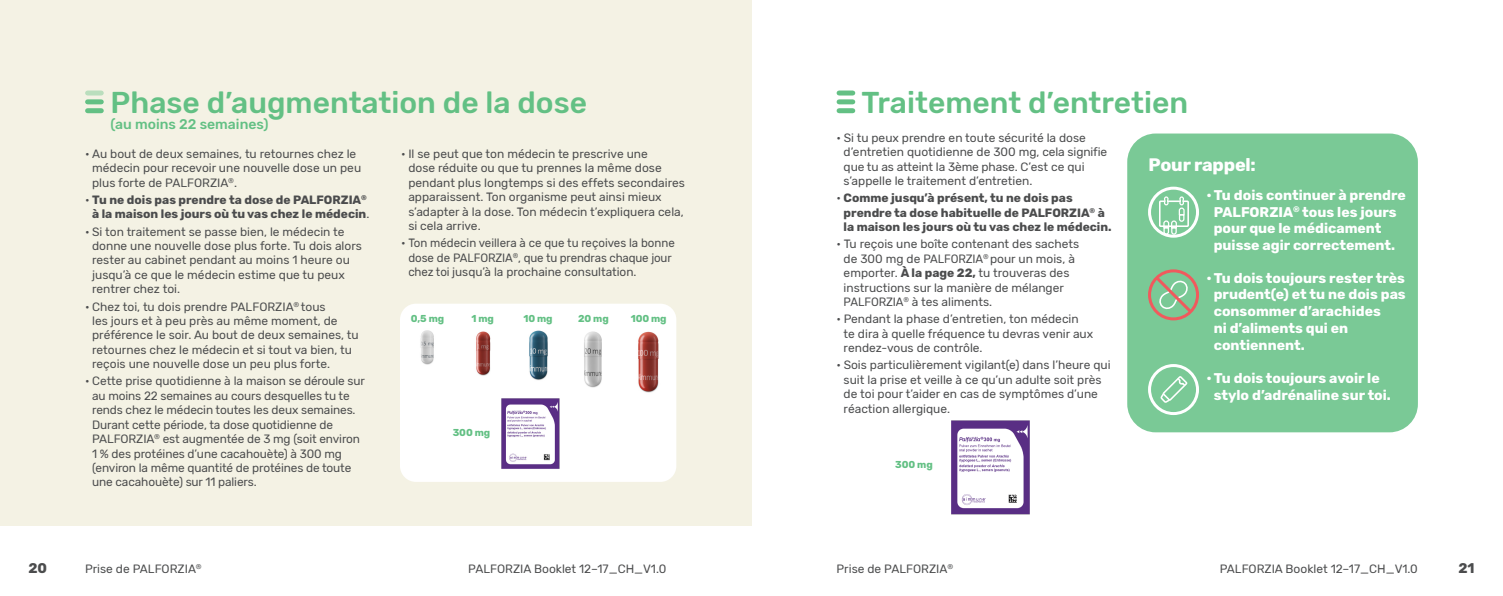
<style>
.page{position:relative;width:1503px;height:596px;background:#fff}
.page>*{position:absolute;margin:0;border:0;box-sizing:border-box;transform-origin:0 0}
.Info_Head{font:500 30px "Rubik";color:#63c084}
.Notes_Body_Heading{font:700 18px "Rubik";letter-spacing:-.01em;color:#fff}
._9_5pt_Rubik_Regular{font:700 14px/16.8px "Rubik";color:#fff}
.Info_Head-2{font:500 14px "Rubik";color:#63c084}
.t1{font:700 14px "Rubik";color:#4b4c4d}
._9_5pt_Rubik_Regular-2{font:12px/14.4px "Rubik";color:#4b4c4d}
._9_5pt_Rubik_Regular-3{font:700 12px/14.4px "Rubik";color:#4b4c4d}
._12pt_Rubik_Regular{font:12px "Rubik";color:#4b4c4d}
.Notes_Heading{font:700 10px "Rubik";letter-spacing:-.01em;color:#63c084}
.s1{font-weight:400}
.s2{font-weight:700}
</style>
<div class="page">
<div style="left:839px;top:108px;width:13px;height:5px;background:#63c084"></div>
<div style="left:839px;top:99px;width:13px;height:5px;background:#63c084"></div>
<div style="left:839px;top:90px;width:13px;height:5px;background:#63c084"></div>
<div style="left:0;top:0;width:751px;height:524px;background:#f4f2e4"></div>
<div style="left:88px;top:108px;width:13px;height:5px;background:#63c084"></div>
<div style="left:88px;top:99px;width:13px;height:5px;background:#63c084"></div>
<div style="left:88px;top:90px;width:13px;height:5px;background:#badebd"></div>
<div style="left:400px;top:303px;width:276px;height:178px;background:#fff;border-radius:16px"></div>
<img style="left:529px;top:330px;width:19px;height:50px">
<img style="left:476px;top:331px;width:15px;height:45px">
<img style="left:420px;top:330px;width:14px;height:35px">
<img style="left:638px;top:331px;width:21px;height:62px">
<img style="left:584px;top:331px;width:18px;height:57px">
<img style="left:501px;top:398px;width:59px;height:71px">
<img style="left:951px;top:420px;width:79px;height:95px">
<div style="left:1127px;top:133px;width:290px;height:299px;background:#7ac996;border-radius:28px"></div>
<div style="left:1158px;top:200px;width:30px;height:27px;border:2px solid #fff"></div>
<svg style="left:1162px;top:196px;width:23px;height:37px"></svg>
<div style="left:1148px;top:186px;width:51px;height:51px;border:3px solid #fff;border-radius:50%"></div>
<svg style="left:1160px;top:376px;width:28px;height:27px"></svg>
<div style="left:1148px;top:364px;width:51px;height:51px;border:3px solid #fff;border-radius:50%"></div>
<div style="left:1148px;top:269px;width:51px;height:51px;border:3px solid #f05a5d;border-radius:50%"></div>
<svg style="left:1153px;top:274px;width:41px;height:41px"></svg>
<p class="Info_Head" style="left:111px;top:85px;width:478px">Phase d’augmentation de la dose</p>
<p class="Info_Head-2" style="left:111px;top:116px;width:159px">(au moins 22 semaines)</p>
<p class="_9_5pt_Rubik_Regular-2" style="left:92px;top:147px;width:270px;text-indent:-7px">• Au bout de deux semaines, tu retournes chez le médecin pour recevoir une nouvelle dose un peu plus forte de PALFORZIA<sup>®</sup>.</p>
<p class="_9_5pt_Rubik_Regular-3" style="left:85px;top:193px;width:286px;text-align:center"><span class="s1">•</span> Tu ne dois pas prendre ta dose de PALFORZIA<sup>® </sup>à la maison les jours où tu vas chez le médecin<span class="s1">.</span></p>
<p class="_9_5pt_Rubik_Regular-2" style="left:92px;top:224px;width:271px;text-indent:-7px">• Si ton traitement se passe bien, le médecin te donne une nouvelle dose plus forte. Tu dois alors rester au cabinet pendant au moins 1 heure ou jusqu’à ce que le médecin estime que tu peux rentrer chez toi.</p>
<p class="_9_5pt_Rubik_Regular-2" style="left:92px;top:299px;width:268px;text-indent:-7px">• Chez toi, tu dois prendre PALFORZIA<sup>®</sup> tous<br>les jours et à peu près au même moment, de préférence le soir. Au bout de deux semaines, tu retournes chez le médecin et si tout va bien, tu reçois une nouvelle dose un peu plus forte.</p>
<p class="_9_5pt_Rubik_Regular-2" style="left:92px;top:374px;width:274px;text-indent:-7px">• Cette prise quotidienne à la maison se déroule sur au moins 22 semaines au cours desquelles tu te rends chez le médecin toutes les deux semaines.<br>Durant cette période, ta dose quotidienne de PALFORZIA<sup>®</sup> est augmentée de 3 mg (soit environ 1 % des protéines d’une cacahouète) à 300 mg (environ la même quantité de protéines de toute une cacahouète) sur 11 paliers.</p>
<p class="_9_5pt_Rubik_Regular-2" style="left:408px;top:147px;width:278px;text-indent:-7px">• Il se peut que ton médecin te prescrive une<br>dose réduite ou que tu prennes la même dose pendant plus longtemps si des effets secondaires apparaissent. Ton organisme peut ainsi mieux s’adapter à la dose. Ton médecin t’expliquera cela, si cela arrive.</p>
<p class="_9_5pt_Rubik_Regular-2" style="left:408px;top:236px;width:268px;text-indent:-7px">• Ton médecin veillera à ce que tu reçoives la bonne dose de PALFORZIA<sup>®</sup>, que tu prendras chaque jour chez toi jusqu’à la prochaine consultation.</p>
<p class="Notes_Heading" style="left:411px;top:312px;width:35px">0,5 mg</p>
<p class="Notes_Heading" style="left:471px;top:312px;width:24px">1 mg</p>
<p class="Notes_Heading" style="left:523px;top:312px;width:31px">10 mg</p>
<p class="Notes_Heading" style="left:578px;top:312px;width:32px">20 mg</p>
<p class="Notes_Heading" style="left:630px;top:312px;width:37px">100 mg</p>
<p class="Notes_Heading" style="left:453px;top:427px;width:39px">300 mg</p>
<p class="Info_Head" style="left:861px;top:85px;width:328px">Traitement d’entretien</p>
<p class="_9_5pt_Rubik_Regular-2" style="left:843px;top:131px;width:265px;text-indent:-7px">• Si tu peux prendre en toute sécurité la dose d’entretien quotidienne de 300 mg, cela signifie que tu as atteint la 3ème phase. C’est ce qui s’appelle le traitement d’entretien.</p>
<p class="_9_5pt_Rubik_Regular-3" style="left:843px;top:191px;width:269px;text-indent:-7px"><span class="s1">•</span> Comme jusqu’à présent, tu ne dois pas prendre ta dose habituelle de PALFORZIA<sup>®</sup> à la maison les jours où tu vas chez le médecin.</p>
<p class="_9_5pt_Rubik_Regular-2" style="left:843px;top:237px;width:237px;text-indent:-7px">• Tu reçois une boîte contenant des sachets de 300 mg de PALFORZIA<sup>®</sup> pour un mois, à emporter. <span class="s2">À la page 22,</span> tu trouveras des instructions sur la manière de mélanger PALFORZIA<sup>®</sup> à tes aliments.</p>
<p class="_9_5pt_Rubik_Regular-2" style="left:843px;top:312px;width:251px;text-indent:-7px">• Pendant la phase d’entretien, ton médecin<br>te dira à quelle fréquence tu devras venir aux rendez-vous de contrôle.</p>
<p class="_9_5pt_Rubik_Regular-2" style="left:843px;top:358px;width:268px;text-indent:-7px">• Sois particulièrement vigilant(e) dans l’heure qui suit la prise et veille à ce qu’un adulte soit près de toi pour t’aider en cas de symptômes d’une réaction allergique.</p>
<p class="Notes_Body_Heading" style="left:1148px;top:154px;width:109px">Pour rappel:</p>
<p class="_9_5pt_Rubik_Regular" style="left:1213px;top:187px;width:194px;text-indent:-7px">•Tu dois continuer à prendre<br>PALFORZIA<sup>®</sup> tous les jours pour que le médicament puisse agir correctement.</p>
<p class="_9_5pt_Rubik_Regular" style="left:1213px;top:269px;width:193px;text-indent:-7px">•Tu dois toujours rester très prudent(e) et tu ne dois pas consommer d’arachides<br>ni d’aliments qui en contiennent.</p>
<p class="_9_5pt_Rubik_Regular" style="left:1213px;top:369px;width:179px;text-indent:-7px">•Tu dois toujours avoir le stylo d’adrénaline sur toi.</p>
<p class="Notes_Heading" style="left:895px;top:458px;width:39px">300 mg</p>
<p class="t1" style="left:28px;top:560px;width:20px">20</p>
<p class="_9_5pt_Rubik_Regular-2" style="left:468px;top:562px;width:200px">PALFORZIA Booklet 12–17_CH_V1.0</p>
<p class="_9_5pt_Rubik_Regular-2" style="left:1219px;top:562px;width:200px">PALFORZIA Booklet 12–17_CH_V1.0</p>
<p class="t1" style="left:1458px;top:560px;width:18px">21</p>
<p class="_12pt_Rubik_Regular" style="left:85px;top:562px;width:118px">Prise de PALFORZIA<sup>®</sup></p>
<p class="_12pt_Rubik_Regular" style="left:836px;top:562px;width:118px">Prise de PALFORZIA<sup>®</sup></p>
</div>
